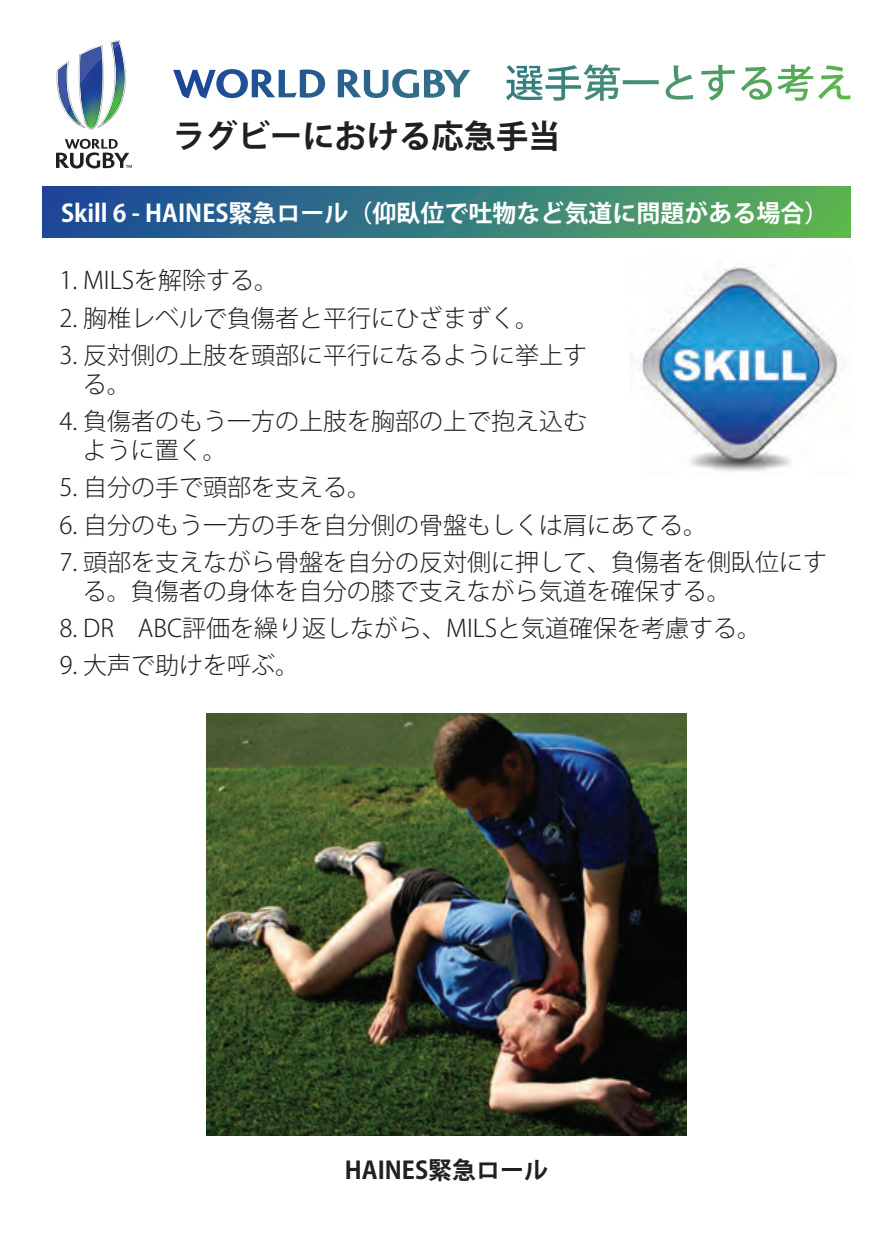
<style>
.page{position:relative;width:893px;height:1259px;background:#fff}
.page>*{position:absolute;margin:0;border:0;box-sizing:border-box;transform-origin:0 0}
.t1{font:700 32.4px "Koz Go Pro";color:#231f20}
.t2{font:300 24px/28.8px "Koz Go Pro";color:#231f20}
.t3{font:700 24px "Koz Go Pro";color:#fff}
.t4{font:700 24px "Koz Go Pro";color:#231f20}
</style>
<div class="page">
<svg style="left:56px;top:40px;width:70px;height:90px"></svg>
<svg style="left:56px;top:139px;width:76px;height:29px"></svg>
<div style="left:43px;top:187px;width:807px;height:50px;background:linear-gradient(to right,#1745a0,#5ab357)"></div>
<img style="left:631px;top:266px;width:215px;height:206px">
<img style="left:207px;top:713px;width:479px;height:422px">
<svg style="left:173px;top:65px;width:369px;height:33px"></svg>
<h1 class="t1" style="left:173px;top:115px;width:389px">ラグビーにおける応急手当</h1>
<p class="t3" style="left:61px;top:198px;width:769px">Skill 6 - HAINES緊急ロール（仰臥位で吐物など気道に問題がある場合）</p>
<p class="t2" style="left:60px;top:266px;width:220px">1. MILSを解除する。</p>
<p class="t2" style="left:60px;top:304px;width:481px">2. 胸椎レベルで負傷者と平行にひざまずく。</p>
<p class="t2" style="left:83px;top:341px;width:506px;text-indent:-23px">3. 反対側の上肢を頭部に平行になるように挙上する。</p>
<p class="t2" style="left:83px;top:407px;width:506px;text-indent:-23px">4. 負傷者のもう一方の上肢を胸部の上で抱え込むように置く。</p>
<p class="t2" style="left:60px;top:473px;width:313px">5. 自分の手で頭部を支える。</p>
<p class="t2" style="left:60px;top:510px;width:649px">6. 自分のもう一方の手を自分側の骨盤もしくは肩にあてる。</p>
<p class="t2" style="left:83px;top:548px;width:746px;text-indent:-23px">7. 頭部を支えながら骨盤を自分の反対側に押して、負傷者を側臥位にする。負傷者の身体を自分の膝で支えながら気道を確保する。</p>
<p class="t2" style="left:60px;top:614px;width:703px">8. DR ABC評価を繰り返しながら、MILSと気道確保を考慮する。</p>
<p class="t2" style="left:60px;top:651px;width:241px">9. 大声で助けを呼ぶ。</p>
<p class="t4" style="left:345px;top:1154px;width:205px">HAINES緊急ロール</p>
</div>
